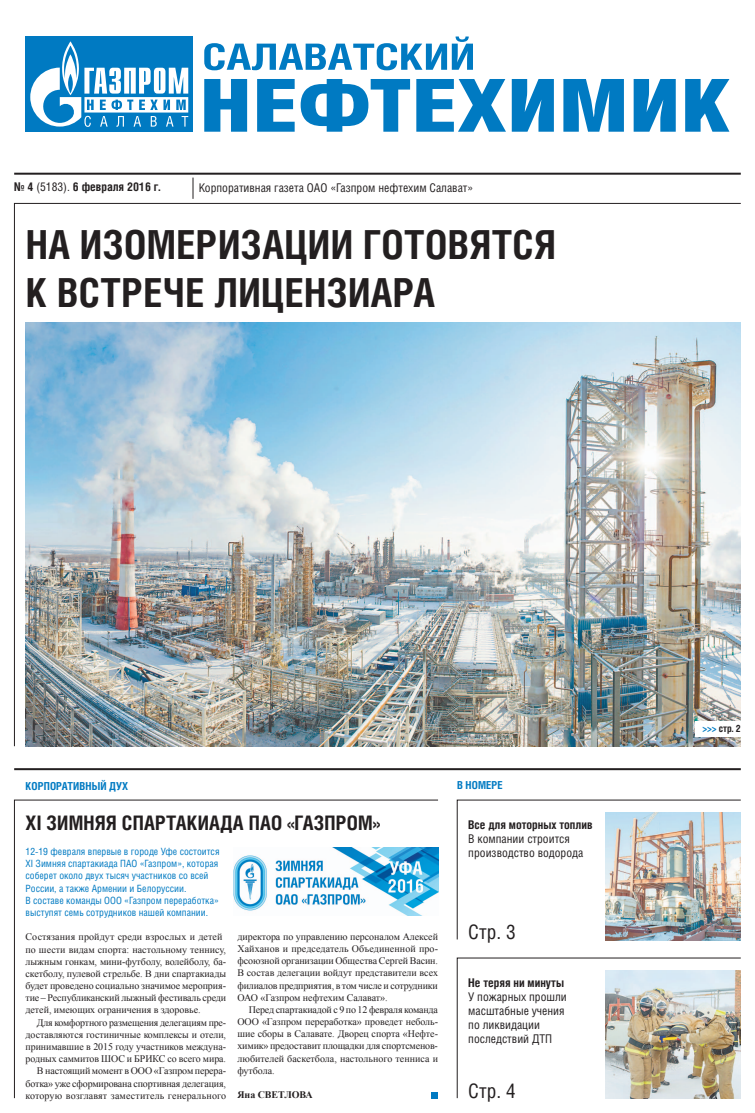
<style>
.page{position:relative;width:755px;height:1113px;background:#fff}
.page>*{position:absolute;margin:0;border:0;box-sizing:border-box;transform-origin:0 0}
.t1{font:700 40px/48px "Helios Cond";letter-spacing:.01em;color:#231f20}
.t2{font:700 20px "Helios Cond";letter-spacing:.01em;color:#231f20}
.t3{font:20px "Helios Cond";color:#231f20}
.t4{font:12px/14px "Helios Cond";color:#231f20}
.t5{font:700 12px "Helios Cond";color:#231f20}
.t6{font:700 11px "Helios Cond";letter-spacing:.01em;color:#007ac2}
.t7{font:10px/12.2px "Times New Roman";letter-spacing:-.005em;color:#231f20;text-align:justify}
.t8{font:10px/12.2px "Helios Cond";color:#007ac2}
.t9{font:700 10px "Times New Roman";letter-spacing:-.005em;color:#231f20}
.t10{font:700 10px "Helios Cond";color:#231f20}
.s1{font-weight:400}
.s2{color:#007ac2}
</style>
<div class="page">
<hr style="left:14px;top:173px;width:726px;height:2px;background:#231f20">
<svg style="left:193px;top:178px;width:1px;height:21px"></svg>
<svg style="left:204px;top:37px;width:268px;height:33px"></svg>
<svg style="left:204px;top:79px;width:525px;height:53px"></svg>
<div style="left:26px;top:37px;width:167px;height:95px;background:#007ac2"></div>
<svg style="left:30px;top:41px;width:158px;height:86px"></svg>
<svg style="left:456px;top:799px;width:284px;height:141px"></svg>
<svg style="left:14px;top:799px;width:424px;height:299px"></svg>
<img style="left:14px;top:203px;width:726px;height:543px">
<svg style="left:456px;top:957px;width:284px;height:141px"></svg>
<img style="left:605px;top:812px;width:135px;height:128px">
<img style="left:605px;top:970px;width:135px;height:128px">
<div style="left:694px;top:721px;width:48px;height:16px;background:#fff"></div>
<img style="left:233px;top:848px;width:204px;height:68px">
<hr style="left:14px;top:768px;width:726px;height:2px;background:#231f20">
<svg style="left:431px;top:1092px;width:6px;height:6px"></svg>
<p class="t5" style="left:14px;top:179px;width:148px">№ 4 <span class="s1">(5183).</span> 6 февраля 2016 г.</p>
<p class="t4" style="left:198px;top:180px;width:276px">Корпоративная газета ОАО «Газпром нефтехим Салават»</p>
<h1 class="t1" style="left:26px;top:220px;width:531px">На изомеризации готовятся к встрече лицензиара</h1>
<p class="t6" style="left:26px;top:778px;width:104px">Корпоративный дух</p>
<h2 class="t2" style="left:26px;top:809px;width:235px">XI зимняя Спартакиада ПАО</h2>
<h2 class="t2" style="left:287px;top:809px;width:95px">«Газпром»</h2>
<p class="t8" style="left:26px;top:845px;width:195px">12-19 февраля впервые в городе Уфе состоится XI Зимняя спартакиада ПАО «Газпром», которая соберет около двух тысяч участников со всей России, а также Армении и Белоруссии.<br>В составе команды ООО «Газпром переработка» выступят семь сотрудников нашей компании.</p>
<p class="t7" style="left:26px;top:930px;width:202px;text-align:left">Состязания пройдут среди взрослых и детей по шести видам спорта: настольному теннису, лыжным гонкам, мини-футболу, волейболу, ба&shy;скетболу, пулевой стрельбе. В дни спартакиады будет проведено социально значимое мероприя&shy;тие – Республиканский лыжный фестиваль среди детей, имеющих ограничения в здоровье.</p>
<p class="t7" style="left:26px;top:1016px;width:202px;text-align:right">Для комфортного размещения делегациям пре&shy;доставляются гостиничные комплексы и отели, принимавшие в 2015 году участников междуна&shy;родных саммитов ШОС и БРИКС со всего мира.<br>В настоящий момент в ООО «Газпром перера&shy;ботка» уже сформирована спортивная делегация, которую возглавят заместитель генерального</p>
<p class="t7" style="left:237px;top:930px;width:202px">директора по управлению персоналом Алексей Хайханов и председатель Объединенной про&shy;фсоюзной организации Общества Сергей Васин.<br>В состав делегации войдут представители всех филиалов предприятия, в том числе и сотрудники ОАО «Газпром нефтехим Салават».</p>
<p class="t7" style="left:237px;top:1003px;width:202px;text-indent:11px">Перед спартакиадой с 9 по 12 февраля команда ООО «Газпром переработка» проведет неболь&shy;шие сборы в Салавате. Дворец спорта «Нефте&shy;химик» предоставит площадки для спортсменов&shy;любителей баскетбола, настольного тенниса и футбола.</p>
<p class="t9" style="left:237px;top:1088px;width:77px">Яна СВЕТЛОВА</p>
<p class="t6" style="left:456px;top:777px;width:47px">в номере</p>
<p class="t5" style="left:468px;top:816px;width:126px">Все для моторных топлив</p>
<p class="t4" style="left:468px;top:832px;width:116px">В компании строится производство водорода</p>
<h2 class="t3" style="left:468px;top:920px;width:49px">Стр. 3</h2>
<p class="t5" style="left:468px;top:974px;width:97px">Не теряя ни минуты</p>
<p class="t4" style="left:468px;top:990px;width:100px">У пожарных прошли масштабные учения по ликвидации последствий ДТП</p>
<h2 class="t3" style="left:468px;top:1078px;width:49px">Стр. 4</h2>
<p class="t10" style="left:702px;top:721px;width:40px"><span class="s2">&gt;&gt;&gt;</span> стр. 2</p>
</div>
